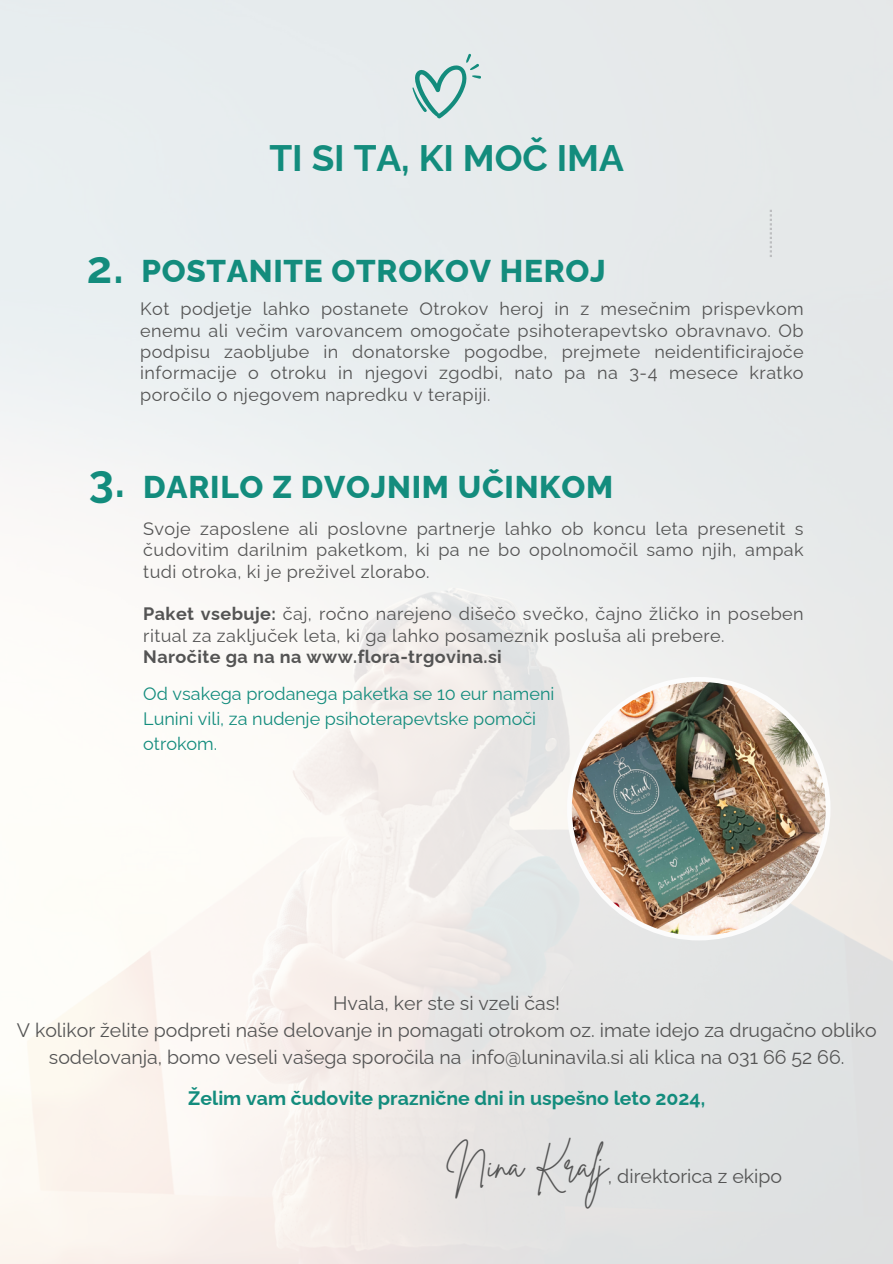
<style>
.page{position:relative;width:893px;height:1264px;background:#fff}
.page>*{position:absolute;margin:0;border:0;box-sizing:border-box;transform-origin:0 0}
.t1{font:700 45px "Raleway";color:#138c7d}
.t2{font:700 36.9px "Raleway";color:#138c7d}
.t3{font:36.6px "Brittany Signature";color:#545454}
.t4{font:800 31.5px "Raleway";letter-spacing:.025em;color:#138c7d}
.t5{font:19.5px/27px "Raleway";color:#545454;text-align:center}
.t6{font:700 19.5px "Raleway";color:#138c7d}
.t7{font:18px/21.3px "Raleway";letter-spacing:.025em;color:#545454;text-align:justify}
.t8{font:18px/24.8px "Raleway";color:#138c7d}
.t9{font:700 18px "Raleway";letter-spacing:.025em;color:#545454}
.s1{font-weight:700}
</style>
<div class="page">
<svg style="left:412px;top:54px;width:69px;height:65px;background:#bdd8d7"></svg>
<svg style="left:769px;top:210px;width:3px;height:47px"></svg>
<img style="left:567px;top:677px;width:263px;height:263px">
<p class="t2" style="left:269px;top:136px;width:356px">TI SI TA, KI MOČ IMA</p>
<p class="t1" style="left:87px;top:240px;width:38px">2.</p>
<p class="t4" style="left:141px;top:252px;width:466px">POSTANITE OTROKOV HEROJ</p>
<p class="t7" style="left:140px;top:298px;width:665px">Kot podjetje lahko postanete Otrokov heroj in z mesečnim prispevkom enemu ali večim varovancem omogočate psihoterapevtsko obravnavo. Ob podpisu zaobljube in donatorske pogodbe, prejmete neidentificirajoče informacije o otroku in njegovi zgodbi, nato pa na 3-4 mesece kratko poročilo o njegovem napredku v terapiji.</p>
<p class="t1" style="left:89px;top:455px;width:38px">3.</p>
<p class="t4" style="left:143px;top:468px;width:471px">DARILO Z DVOJNIM UČINKOM</p>
<p class="t7" style="left:143px;top:518px;width:662px">Svoje zaposlene ali poslovne partnerje lahko ob koncu leta presenetit s čudovitim darilnim paketkom, ki pa ne bo opolnomočil samo njih, ampak tudi otroka, ki je preživel zlorabo.</p>
<p class="t7" style="left:143px;top:603px;width:661px"><span class="s1">Paket vsebuje:</span> čaj, ročno narejeno dišečo svečko, čajno žličko in poseben ritual za zaključek leta, ki ga lahko posameznik posluša ali prebere.</p>
<p class="t9" style="left:143px;top:646px;width:360px">Naročite ga na na www.flora-trgovina.si</p>
<p class="t8" style="left:143px;top:681px;width:412px">Od vsakega prodanega paketka se 10 eur nameni<br>Lunini vili, za nudenje psihoterapevtske pomoči otrokom.</p>
<p class="t5" style="left:333px;top:989px;width:228px">Hvala, ker ste si vzeli čas!</p>
<p class="t5" style="left:17px;top:1016px;width:861px">V kolikor želite podpreti naše delovanje in pomagati otrokom oz. imate idejo za drugačno obliko sodelovanja, bomo veseli vašega sporočila na info@luninavila.si ali klica na 031 66 52 66.</p>
<p class="t6" style="left:188px;top:1087px;width:518px">Želim vam čudovite praznične dni in uspešno leto 2024,</p>
<p class="t3" style="left:446px;top:1141px;width:163px">Nina Kralj</p>
<p class="t5" style="left:608px;top:1162px;width:176px">, direktorica z ekipo</p>
</div>
